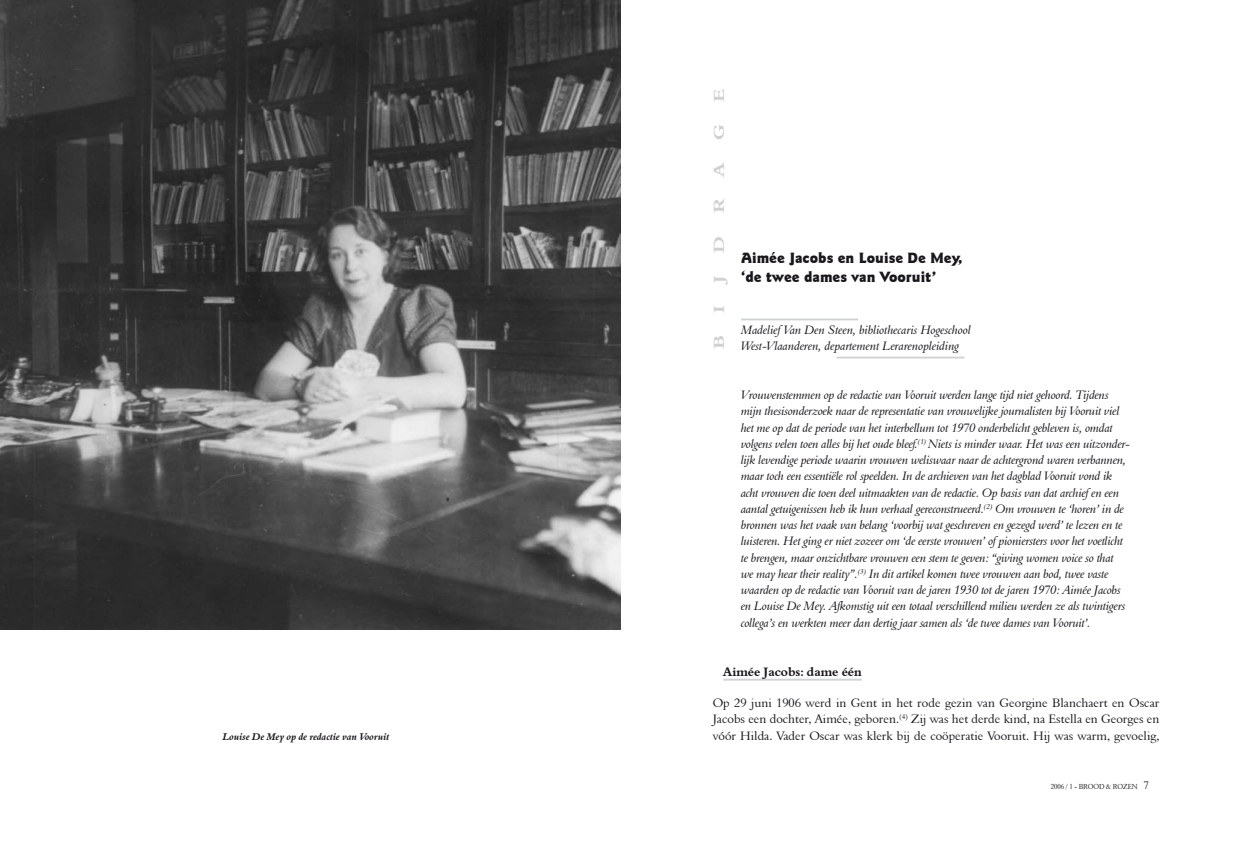
<style>
.page{position:relative;width:1241px;height:851px;background:#fff}
.page>*{position:absolute;margin:0;border:0;box-sizing:border-box;transform-origin:0 0}
.t1{font:900 15px/19.1px "Goudy Sans IT Cby BT";color:#1a171c;scale:.95 1}
.t2{font:15px "Aldine 401 BT Bold A";color:#d0d1d2;scale:1.3 1}
.t3{font:12.5px/16.2px "Aldine 401 BT Italic A";letter-spacing:-.01em;color:#1a171c}
.t4{font:12.5px/16.2px "Aldine 401 BT Roman A";color:#1a171c;text-align:justify}
.t5{font:12.5px "Aldine 401 BT Bold A";color:#1a171c}
.t6{font:10px "Aldine 401 BT Bold Italic A";color:#1a171c}
.t7{font:7.5px "Aldine 401 BT Roman A";color:#1a171c;scale:.9 1}
</style>
<div class="page">
<hr style="left:741px;top:318px;width:116px;height:2px;background:#d0d1d2">
<hr style="left:836px;top:356px;width:128px;height:2px;background:#d0d1d2">
<hr style="left:723px;top:678px;width:138px;height:2px;background:#d0d1d2">
<img style="left:0;top:0;width:620px;height:630px">
<p class="t6" style="left:223px;top:730px;width:168px">Louise De Mey op de redactie van Vooruit</p>
<p class="t2" style="left:709px;top:102px;width:12px;rotate:-90deg">E</p>
<p class="t2" style="left:709px;top:140px;width:14px;rotate:-90deg">G</p>
<p class="t2" style="left:709px;top:177px;width:13px;rotate:-90deg">A</p>
<p class="t2" style="left:709px;top:213px;width:13px;rotate:-90deg">R</p>
<p class="t2" style="left:709px;top:252px;width:14px;rotate:-90deg">D</p>
<p class="t2" style="left:709px;top:282px;width:9px;rotate:-90deg">J</p>
<p class="t2" style="left:709px;top:312px;width:7px;rotate:-90deg">I</p>
<p class="t1" style="left:741px;top:248px;width:234px">Aimée Jacobs en Louise De Mey, ‘de twee dames van Vooruit’</p>
<p class="t3" style="left:741px;top:321px;width:231px">Madelief Van Den Steen, bibliothecaris Hogeschool<br>West-Vlaanderen, departement Lerarenopleiding</p>
<p class="t3" style="left:741px;top:386px;width:390px">Vrouwenstemmen op de redactie van Vooruit werden lange tijd niet gehoord. Tijdens mijn thesisonderzoek naar de representatie van vrouwelijke journalisten bij Vooruit viel het me op dat de periode van het interbellum tot 1970 onderbelicht gebleven is, omdat volgens velen toen alles bij het oude bleef.<sup>(1)</sup> Niets is minder waar. Het was een uitzonder&shy;lijk levendige periode waarin vrouwen weliswaar naar de achtergrond waren verbannen, maar toch een essentiële rol speelden. In de archieven van het dagblad Vooruit vond ik acht vrouwen die toen deel uitmaakten van de redactie. Op basis van dat archief en een aantal getuigenissen heb ik hun verhaal gereconstrueerd.<sup>(2)</sup> Om vrouwen te ‘horen’ in de bronnen was het vaak van belang ‘voorbij wat geschreven en gezegd werd’ te lezen en te luisteren. Het ging er niet zozeer om ‘de eerste vrouwen’ of pioniersters voor het voetlicht te brengen, maar onzichtbare vrouwen een stem te geven: “giving women voice so that<br>we may hear their reality”.<sup>(3)</sup> In dit artikel komen twee vrouwen aan bod, twee vaste waarden op de redactie van Vooruit van de jaren 1930 tot de jaren 1970: Aimée Jacobs en Louise De Mey. Afkomstig uit een totaal verschillend milieu werden ze als twintigers collega’s en werkten meer dan dertig jaar samen als ‘de twee dames van Vooruit’.</p>
<p class="t5" style="left:723px;top:663px;width:140px">Aimée Jacobs: dame één</p>
<p class="t4" style="left:712px;top:694px;width:448px">Op 29 juni 1906 werd in Gent in het rode gezin van Georgine Blanchaert en Oscar Jacobs een dochter, Aimée, geboren.<sup>(4)</sup> Zij was het derde kind, na Estella en Georges en vóór Hilda. Vader Oscar was klerk bij de coöperatie Vooruit. Hij was warm, gevoelig,</p>
<p class="t2" style="left:709px;top:349px;width:12px;rotate:-90deg">B</p>
<p class="t7" style="left:1050px;top:781px;width:98px">2006 / 1 - BROOD &amp; ROZEN</p>
</div>
